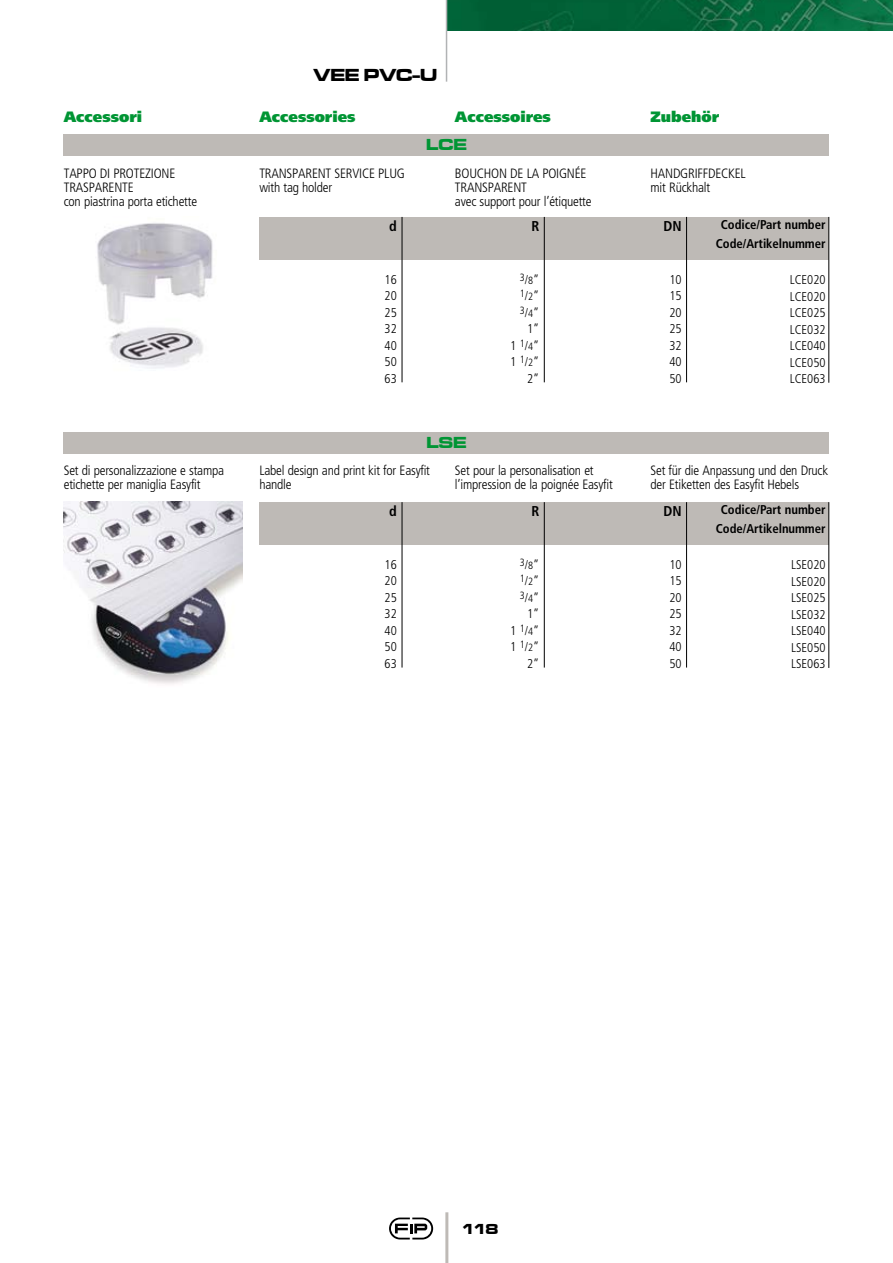
<style>
.page{position:relative;width:893px;height:1263px;background:#fff}
.page>*{position:absolute;margin:0;border:0;box-sizing:border-box;transform-origin:0 0}
.t1{font:18px "Microgramma D Bold Exte";color:#000}
.t2{font:16.5px "Microgramma D Bold Exte";letter-spacing:.005em;color:#009534}
.t3{font:900 15px "Frutiger";color:#009534}
.t4{font:15px "Microgramma D Bold Exte";color:#000}
.t5{font:700 condensed 14.25px "Frutiger";color:#000}
.t6{font:300 condensed 13.5px/14.2px "Frutiger";letter-spacing:-.015em;color:#000}
.t7{font:300 condensed 12.75px/16.5px "Frutiger";color:#000;text-align:justify}
.t8{font:700 condensed 12.75px/19.5px "Frutiger";color:#000;text-align:center}
.t9{font:300 condensed 10.5px/16.5px "Frutiger";color:#000;text-align:justify}
.s1{font-size:12.75px}
.s2{font-size:10.5px}
</style>
<div class="page">
<hr style="left:445px;top:1212px;width:3px;height:51px;background:#bebab6">
<svg style="left:389px;top:1217px;width:44px;height:22px"></svg>
<img style="left:447px;top:0;width:446px;height:30px">
<hr style="left:446px;top:0;width:1px;height:82px;background:#b1b3b4">
<div style="left:64px;top:135px;width:765px;height:21px;background:#bebab6"></div>
<div style="left:64px;top:432px;width:765px;height:21px;background:#bebab6"></div>
<div style="left:259px;top:217px;width:570px;height:42px;background:#bebab6"></div>
<div style="left:259px;top:502px;width:570px;height:43px;background:#bebab6"></div>
<hr style="left:544px;top:217px;width:1px;height:165px;background:#000">
<hr style="left:402px;top:217px;width:1px;height:165px;background:#000">
<hr style="left:686px;top:217px;width:1px;height:165px;background:#000">
<hr style="left:828px;top:217px;width:1px;height:166px;background:#000">
<hr style="left:544px;top:502px;width:1px;height:165px;background:#000">
<hr style="left:402px;top:502px;width:1px;height:165px;background:#000">
<hr style="left:686px;top:502px;width:1px;height:165px;background:#000">
<hr style="left:828px;top:502px;width:1px;height:166px;background:#000">
<img style="left:64px;top:502px;width:178px;height:182px">
<img style="left:97px;top:223px;width:116px;height:146px">
<h1 class="t1" style="left:313px;top:63px;width:125px">VEE PVC-U</h1>
<p class="t3" style="left:64px;top:108px;width:80px">Accessori</p>
<p class="t3" style="left:259px;top:108px;width:98px">Accessories</p>
<p class="t3" style="left:455px;top:108px;width:97px">Accessoires</p>
<p class="t3" style="left:651px;top:108px;width:70px">Zubehör</p>
<p class="t6" style="left:64px;top:166px;width:135px">TAPPO DI PROTEZIONE<br>TRASPARENTE<br>con piastrina porta etichette</p>
<p class="t6" style="left:64px;top:463px;width:162px">Set di personalizzazione e stampa etichette per maniglia Easyfit</p>
<p class="t2" style="left:426px;top:134px;width:42px">LCE</p>
<p class="t6" style="left:259px;top:166px;width:147px">TRANSPARENT SERVICE PLUG with tag holder</p>
<p class="t6" style="left:455px;top:166px;width:15px">Bouchon</p>
<p class="t6" style="left:510px;top:166px;width:40px">delapoignée</p>
<p class="t6" style="left:455px;top:180px;width:138px">transparent<br>avec support pour l’étiquette</p>
<p class="t5" style="left:389px;top:218px;width:9px">d</p>
<p class="t5" style="left:531px;top:218px;width:9px">R</p>
<p class="t7" style="left:385px;top:271px;width:14px">16<br>20<br>25<br>32<br>40<br>50<br>63</p>
<p class="t9" style="left:520px;top:270px;width:21px">3<span class="s1">/</span>8<span class="s1">” </span>1<span class="s1">/</span>2<span class="s1">” </span>3<span class="s1">/</span>4<span class="s1">”</span></p>
<p class="t7" style="left:510px;top:321px;width:30px;text-align:right">1”<br>1 <sup>1</sup>/<span class="s2">4</span>”<br>1 <sup>1</sup>/<span class="s2">2</span>”<br>2”</p>
<p class="t2" style="left:426px;top:431px;width:41px">LSE</p>
<p class="t6" style="left:259px;top:463px;width:172px">Label design and print kit for Easyfit handle</p>
<p class="t6" style="left:455px;top:463px;width:159px">Set pour la personalisation et l’impression de la poignée Easyfit</p>
<p class="t5" style="left:389px;top:503px;width:9px">d</p>
<p class="t5" style="left:531px;top:503px;width:9px">R</p>
<p class="t7" style="left:385px;top:556px;width:14px">16<br>20<br>25<br>32<br>40<br>50<br>63</p>
<p class="t9" style="left:520px;top:556px;width:21px">3<span class="s1">/</span>8<span class="s1">” </span>1<span class="s1">/</span>2<span class="s1">” </span>3<span class="s1">/</span>4<span class="s1">”</span></p>
<p class="t7" style="left:510px;top:606px;width:30px;text-align:right">1”<br>1 <sup>1</sup>/<span class="s2">4</span>”<br>1 <sup>1</sup>/<span class="s2">2</span>”<br>2”</p>
<p class="t6" style="left:651px;top:166px;width:61px">Handgriffdeckel<br>mit Rückhalt</p>
<p class="t5" style="left:663px;top:218px;width:20px">DN</p>
<p class="t7" style="left:669px;top:271px;width:14px">10<br>15<br>20<br>25<br>32<br>40<br>50</p>
<p class="t8" style="left:716px;top:214px;width:111px">Codice/Part number<br>Code/Artikelnummer</p>
<p class="t7" style="left:790px;top:272px;width:37px">LCE020<br>LCE020<br>LCE025<br>LCE032<br>LCE040<br>LCE050<br>LCE063</p>
<p class="t6" style="left:651px;top:463px;width:179px">Set für die Anpassung und den Druck der Etiketten des Easyfit Hebels</p>
<p class="t5" style="left:663px;top:503px;width:20px">DN</p>
<p class="t7" style="left:669px;top:556px;width:14px">10<br>15<br>20<br>25<br>32<br>40<br>50</p>
<p class="t8" style="left:716px;top:500px;width:111px">Codice/Part number<br>Code/Artikelnummer</p>
<p class="t7" style="left:791px;top:557px;width:36px">LSE020<br>LSE020<br>LSE025<br>LSE032<br>LSE040<br>LSE050<br>LSE063</p>
<p class="t4" style="left:462px;top:1218px;width:39px">118</p>
</div>
